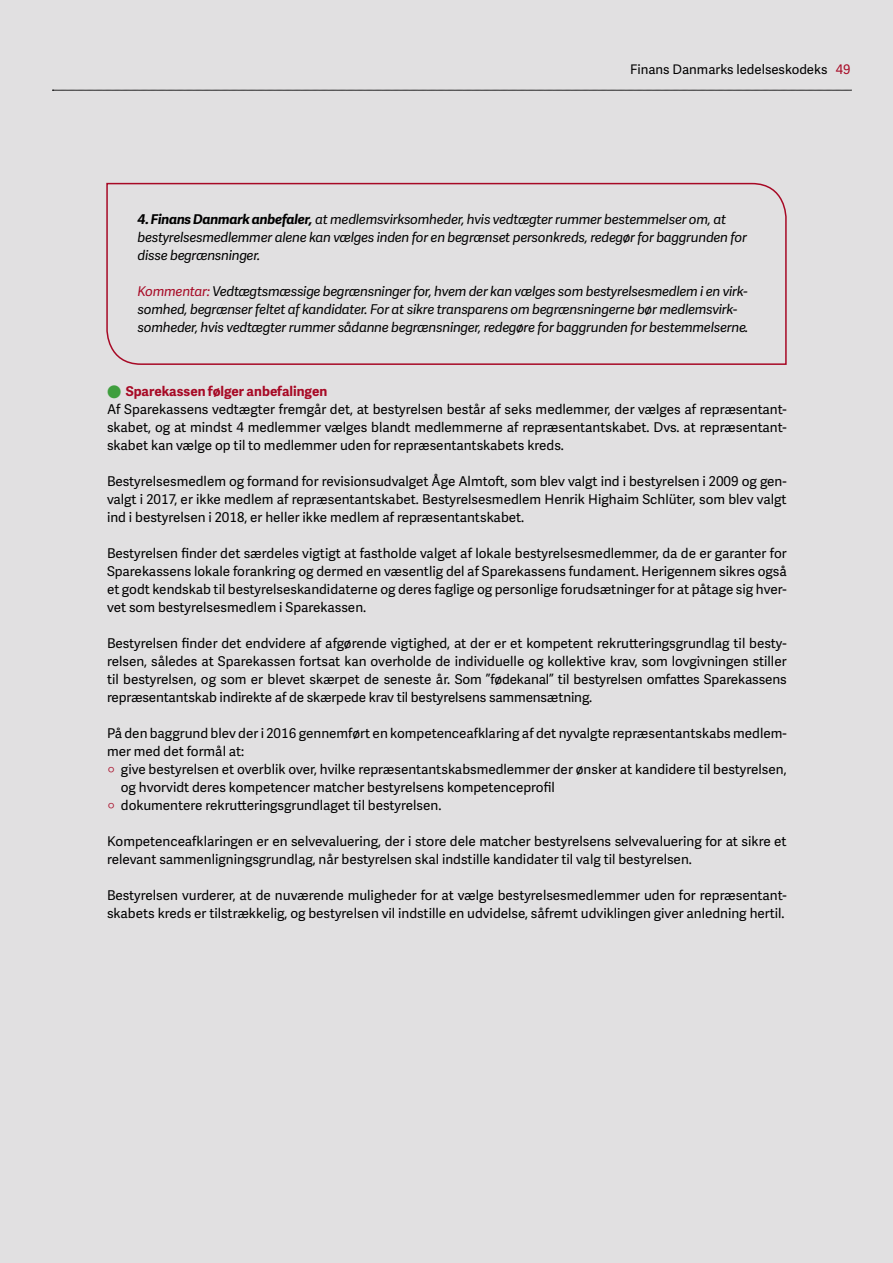
<style>
.page{position:relative;width:893px;height:1263px;background:#e1e0e1}
.page>*{position:absolute;margin:0;border:0;box-sizing:border-box;transform-origin:0 0}
.t1{font:13.5px/18px "Adelle Sans";color:#000}
.t2{font:italic 13.5px/18px "Adelle Sans";letter-spacing:-.02em;color:#000}
.t3{font:13.2px "Adelle Sans";color:#000}
.s1{color:#a70925}
.s2{font-weight:700}
.s3{color:#3f9e3e}
.s4{font-weight:700;color:#a70925}
</style>
<div class="page">
<svg style="left:52px;top:90px;width:799px;height:1px"></svg>
<svg style="left:106px;top:182px;width:681px;height:183px"></svg>
<p class="t3" style="left:630px;top:60px;width:222px">Finans Danmarks ledelseskodeks <span class="s1">49</span></p>
<p class="t2" style="left:138px;top:210px;width:611px"><span class="s2">4. Finans Danmark anbefaler,</span> at medlemsvirksomheder, hvis vedtægter rummer bestemmelser om, at bestyrelsesmedlemmer alene kan vælges inden for en begrænset personkreds, redegør for baggrunden for disse begrænsninger.</p>
<p class="t2" style="left:138px;top:282px;width:612px"><span class="s1">Kommentar:</span> Vedtægtsmæssige begrænsninger for, hvem der kan vælges som bestyrelsesmedlem i en virk&shy;somhed, begrænser feltet af kandidater. For at sikre transparens om begrænsningerne bør medlemsvirk&shy;somheder, hvis vedtægter rummer sådanne begrænsninger, redegøre for baggrunden for bestemmelserne.</p>
<p class="t1" style="left:107px;top:382px;width:681px"><span class="s3">●</span> <span class="s4">Sparekassen følger anbefalingen<br></span>Af Sparekassens vedtægter fremgår det, at bestyrelsen består af seks medlemmer, der vælges af repræsentant&shy;skabet, og at mindst 4 medlemmer vælges blandt medlemmerne af repræsentantskabet. Dvs. at repræsentant&shy;skabet kan vælge op til to medlemmer uden for repræsentantskabets kreds.</p>
<p class="t1" style="left:107px;top:472px;width:681px;text-align:justify">Bestyrelsesmedlem og formand for revisionsudvalget Åge Almtoft, som blev valgt ind i bestyrelsen i 2009 og gen&shy;valgt i 2017, er ikke medlem af repræsentantskabet. Bestyrelsesmedlem Henrik Highaim Schlüter, som blev valgt ind i bestyrelsen i 2018, er heller ikke medlem af repræsentantskabet.</p>
<p class="t1" style="left:107px;top:544px;width:681px;text-align:justify">Bestyrelsen finder det særdeles vigtigt at fastholde valget af lokale bestyrelsesmedlemmer, da de er garanter for Sparekassens lokale forankring og dermed en væsentlig del af Sparekassens fundament. Herigennem sikres også et godt kendskab til bestyrelseskandidaterne og deres faglige og personlige forudsætninger for at påtage sig hver&shy;vet som bestyrelsesmedlem i Sparekassen.</p>
<p class="t1" style="left:107px;top:634px;width:681px;text-align:justify">Bestyrelsen finder det endvidere af afgørende vigtighed, at der er et kompetent rekrutteringsgrundlag til besty&shy;relsen, således at Sparekassen fortsat kan overholde de individuelle og kollektive krav, som lovgivningen stiller til bestyrelsen, og som er blevet skærpet de seneste år. Som ”fødekanal” til bestyrelsen omfattes Sparekassens repræsentantskab indirekte af de skærpede krav til bestyrelsens sammensætning.</p>
<p class="t1" style="left:107px;top:724px;width:681px">På den baggrund blev der i 2016 gennemført en kompetenceafklaring af det nyvalgte repræsentantskabs medlem-</p>
<p class="t1" style="left:107px;top:742px;width:139px">mer med det formål at:</p>
<p class="t1" style="left:107px;top:760px;width:681px"><span class="s1">T</span> give bestyrelsen et overblik over, hvilke repræsentantskabsmedlemmer der ønsker at kandidere til bestyrelsen,</p>
<p class="t1" style="left:121px;top:778px;width:435px">og hvorvidt deres kompetencer matcher bestyrelsens kompetenceprofil</p>
<p class="t1" style="left:107px;top:796px;width:336px"><span class="s1">T</span> dokumentere rekrutteringsgrundlaget til bestyrelsen.</p>
<p class="t1" style="left:107px;top:832px;width:681px">Kompetenceafklaringen er en selvevaluering, der i store dele matcher bestyrelsens selvevaluering for at sikre et relevant sammenligningsgrundlag, når bestyrelsen skal indstille kandidater til valg til bestyrelsen.</p>
<p class="t1" style="left:107px;top:886px;width:681px">Bestyrelsen vurderer, at de nuværende muligheder for at vælge bestyrelsesmedlemmer uden for repræsentant&shy;skabets kreds er tilstrækkelig, og bestyrelsen vil indstille en udvidelse, såfremt udviklingen giver anledning hertil.</p>
</div>
